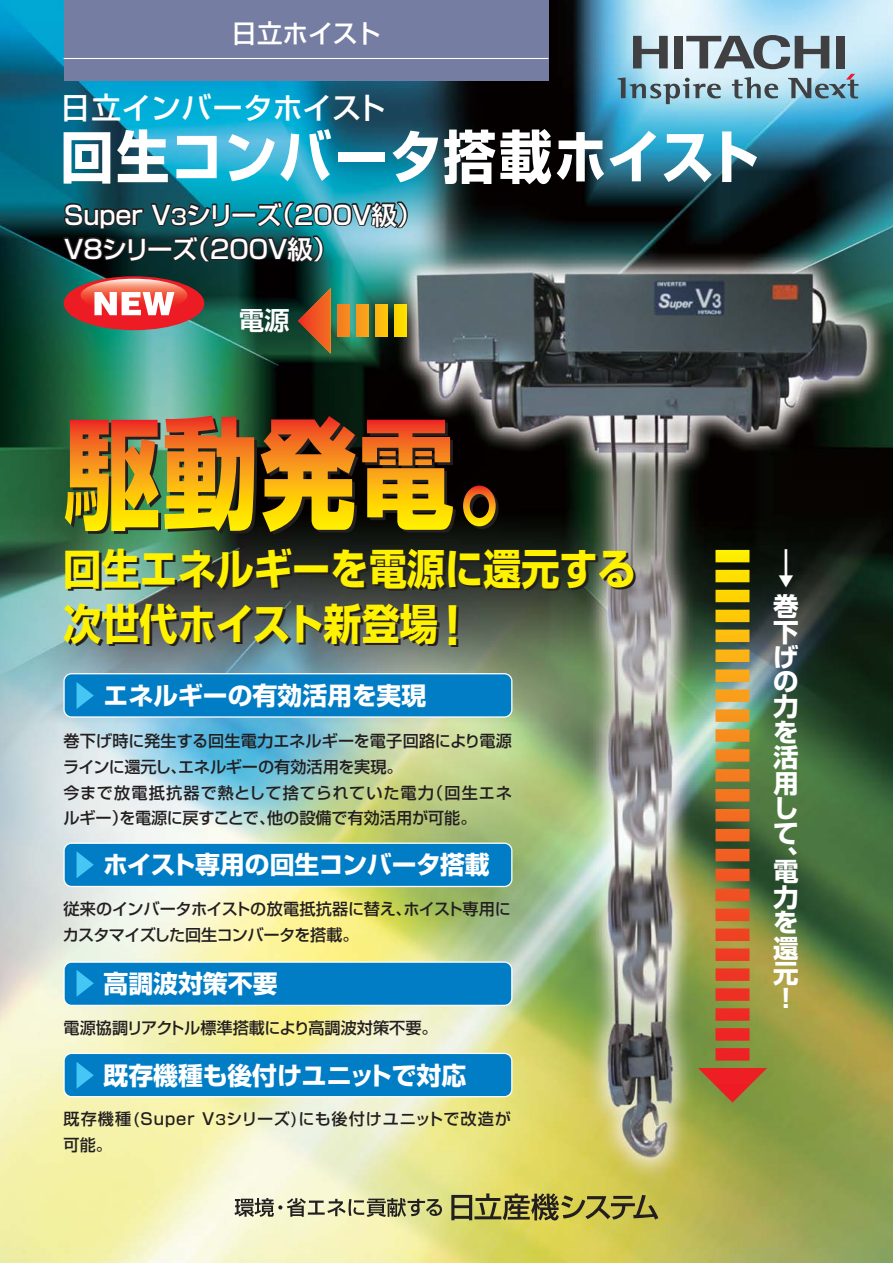
<style>
.page{position:relative;width:893px;height:1263px;background:#fff}
.page>*{position:absolute;margin:0;border:0;box-sizing:border-box;transform-origin:0 0}
.t1{font:57.45px "Shin Go Pro Bold 90 pv RKSJ H";letter-spacing:.02em;color:#fff;scale:.93 1}
.t2{font:42.45px "Shin Go Pro Bold 90 pv RKSJ H";color:#fff200;scale:.9 1}
.t3{font:42.45px "Shin Go Pro De Bold 90 pv RKSJ V";color:#fff}
.t4{font:29.7px "Shin Go Pro Medium 90 pv RKSJ H";letter-spacing:.005em;color:#fff}
.t5{font:25.5px/34px "Shin Go Pro Medium 90 pv RKSJ H";color:#fff}
.t6{font:25.5px/25.2px "Shin Go Pro Bold 90 pv RKSJ H";color:#fff;text-align:justify}
.t7{font:25.5px "Shin Go Pro De Bold 90 pv RKSJ V";color:#fff}
.t8{font:24.9px "Shin Go Pro Bold 90 pv RKSJ H";color:#fff}
.t9{font:24.9px "Shin Go Pro Bold 90 pv RKSJ H";letter-spacing:-.02em;color:#fff}
.t10{font:16.2px/25.5px "Shin Go Pro Medium 90 pv RKSJ H";color:#231f20}
.t11{font:16.2px/25.5px "Shin Go Pro Medium 90 pv RKSJ H";letter-spacing:-.03em;color:#231f20}
.t12{font:16.2px/25.5px "Shin Go Pro Medium 90 pv RKSJ H";letter-spacing:.055em;color:#231f20}
.s1{font-size:21.3px}
.s2{font-size:50.55px}
.s3{font-size:13.8px}
</style>
<div class="page">
<img style="left:0;top:0;width:893px;height:1263px">
<svg style="left:451px;top:1193px;width:207px;height:27px;background:#969045"></svg>
<svg style="left:235px;top:1198px;width:207px;height:19px;background:#a4a383"></svg>
<svg style="left:618px;top:35px;width:240px;height:69px;background:#95b0bc"></svg>
<div style="left:64px;top:0;width:484px;height:80px;background:#767da2"></div>
<hr style="left:64px;top:58px;width:484px;height:1px;background:#fff">
<div style="left:64px;top:674px;width:448px;height:43px;background:#007dc5;border-radius:7px"></div>
<div style="left:63px;top:673px;width:449px;height:45px;border:1px solid #fff;border-radius:7px"></div>
<svg style="left:77px;top:682px;width:17px;height:27px"></svg>
<div style="left:64px;top:1053px;width:448px;height:44px;background:#007dc5;border-radius:7px"></div>
<div style="left:63px;top:1053px;width:449px;height:44px;border:1px solid #fff;border-radius:7px"></div>
<svg style="left:77px;top:1062px;width:17px;height:26px"></svg>
<div style="left:64px;top:962px;width:448px;height:43px;background:#007dc5;border-radius:7px"></div>
<div style="left:63px;top:961px;width:449px;height:45px;border:1px solid #fff;border-radius:7px"></div>
<svg style="left:77px;top:970px;width:17px;height:26px"></svg>
<div style="left:64px;top:843px;width:448px;height:43px;background:#007dc5;border-radius:7px"></div>
<div style="left:63px;top:842px;width:449px;height:45px;border:1px solid #fff;border-radius:7px"></div>
<svg style="left:77px;top:852px;width:17px;height:26px"></svg>
<div style="left:64px;top:276px;width:140px;height:54px;background:#ed1c24;border-radius:50%"></div>
<svg style="left:81px;top:279px;width:106px;height:33px"></svg>
<svg style="left:94px;top:292px;width:80px;height:23px;background:#f9bcbb"></svg>
<img style="left:698px;top:550px;width:69px;height:552px">
<svg style="left:298px;top:288px;width:108px;height:66px;background:#4b6142"></svg>
<div style="left:395px;top:305px;width:11px;height:32px;background:#ffdb00"></div>
<div style="left:376px;top:305px;width:12px;height:32px;background:#febe0f"></div>
<div style="left:357px;top:305px;width:12px;height:32px;background:#f9a01b"></div>
<div style="left:338px;top:305px;width:12px;height:32px;background:#f5841f"></div>
<svg style="left:65px;top:416px;width:391px;height:119px;background:#ac7719"></svg>
<svg style="left:463px;top:486px;width:35px;height:43px;background:#774d0e"></svg>
<svg style="left:61px;top:199px;width:348px;height:66px;background:#24535a"></svg>
<h3 class="t5" style="left:232px;top:20px;width:151px">日立ホイスト</h3>
<h3 class="t4" style="left:61px;top:96px;width:327px">日立インバータホイスト</h3>
<h1 class="t1" style="left:60px;top:135px;width:753px">回生コンバータ搭載ホイスト</h1>
<h3 class="t5" style="left:64px;top:201px;width:360px">Super V<span class="s1">3</span>シリーズ（200V級）<br>V8シリーズ（200V級）</h3>
<h3 class="t7" style="left:239px;top:311px;width:53px">電源</h3>
<h2 class="t2" style="left:63px;top:553px;width:638px">回生エネルギーを電源に還元する</h2>
<h2 class="t2" style="left:63px;top:608px;width:459px">次世代ホイスト新登場<span class="s2">！</span></h2>
<h3 class="t8" style="left:103px;top:686px;width:324px">エネルギーの有効活用を実現</h3>
<p class="t10" style="left:63px;top:731px;width:450px">巻下げ時に発生する回生電力エネルギーを電子回路により電源ラインに還元し、エネルギーの有効活用を実現。<br>今まで放電抵抗器で熱として捨てられていた電力（回生エネルギー）を電源に戻すことで、他の設備で有効活用が可能。</p>
<h3 class="t9" style="left:103px;top:856px;width:388px">ホイスト専用の回生コンバータ搭載</h3>
<p class="t11" style="left:63px;top:898px;width:450px">従来のインバータホイストの放電抵抗器に替え、ホイスト専用にカスタマイズした回生コンバータを搭載。</p>
<h3 class="t8" style="left:103px;top:974px;width:176px">高調波対策不要</h3>
<p class="t10" style="left:64px;top:1017px;width:376px">電源協調リアクトル標準搭載により高調波対策不要。</p>
<h3 class="t8" style="left:103px;top:1066px;width:364px">既存機種も後付けユニットで対応</h3>
<p class="t12" style="left:64px;top:1109px;width:449px">既存機種(Super V<span class="s3">3</span>シリーズ)にも後付けユニットで改造が可能。</p>
<h2 class="t3" style="left:765px;top:552px;width:30px">↓</h2>
<h3 class="t6" style="left:773px;top:597px;width:27px">巻下げの力を活用して、</h3>
<h3 class="t6" style="left:773px;top:862px;width:27px">電力を還元！</h3>
</div>
